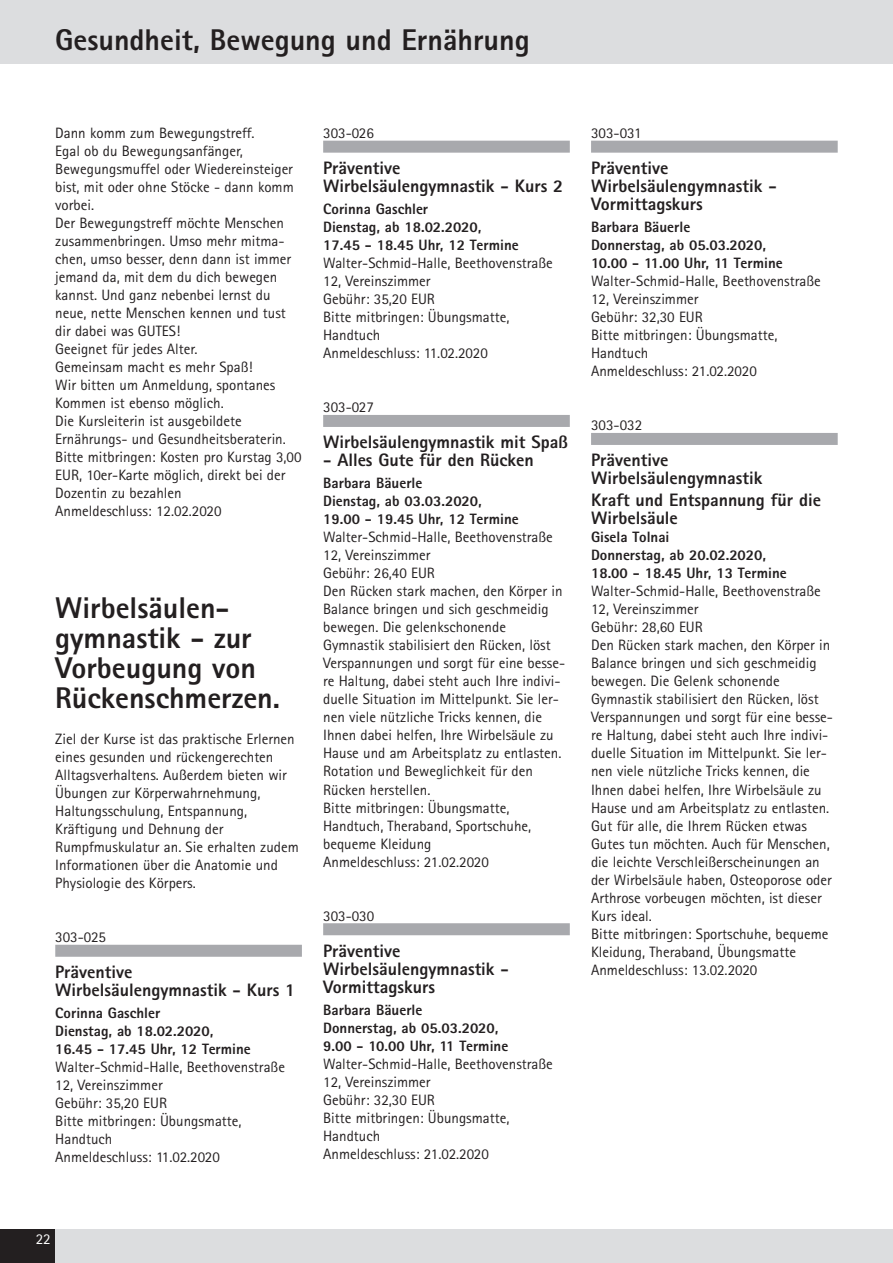
<style>
.page{position:relative;width:893px;height:1263px;background:#fff}
.page>*{position:absolute;margin:0;border:0;box-sizing:border-box;transform-origin:0 0}
.t1{font:800 30px/30px "Rotis Sans Serif";color:#231f20}
.t2{font:800 18px/18px "Rotis Sans Serif";color:#231f20}
.t3{font:15px/18px "Rotis Sans Serif";color:#231f20}
.t4{font:800 15px/18px "Rotis Sans Serif";color:#231f20}
.t5{font:15px "Rotis Sans Serif";color:#fff}
</style>
<div class="page">
<div style="left:0;top:0;width:893px;height:64px;background:#dcdddf"></div>
<div style="left:55px;top:945px;width:247px;height:12px;background:#a8a9ad"></div>
<div style="left:0;top:1229px;width:893px;height:34px;background:#dcdddf"></div>
<div style="left:323px;top:141px;width:247px;height:12px;background:#a8a9ad"></div>
<div style="left:323px;top:415px;width:247px;height:12px;background:#a8a9ad"></div>
<div style="left:323px;top:923px;width:247px;height:12px;background:#a8a9ad"></div>
<div style="left:0;top:1229px;width:55px;height:34px;background:#231f20"></div>
<div style="left:591px;top:141px;width:247px;height:12px;background:#a8a9ad"></div>
<div style="left:591px;top:433px;width:247px;height:12px;background:#a8a9ad"></div>
<h1 class="t1" style="left:55px;top:28px;width:476px">Gesundheit, Bewegung und Ernährung</h1>
<p class="t3" style="left:55px;top:125px;width:248px">Dann komm zum Bewegungstreff.<br>Egal ob du Bewegungsanfänger,<br>Bewegungsmuffel oder Wiedereinsteiger bist, mit oder ohne Stöcke - dann komm vorbei.<br>Der Bewegungstreff möchte Menschen zusammenbringen. Umso mehr mitma&shy;chen, umso besser, denn dann ist immer jemand da, mit dem du dich bewegen kannst. Und ganz nebenbei lernst du neue, nette Menschen kennen und tust dir dabei was GUTES!<br>Geeignet für jedes Alter.<br>Gemeinsam macht es mehr Spaß!<br>Wir bitten um Anmeldung, spontanes<br>Kommen ist ebenso möglich.<br>Die Kursleiterin ist ausgebildete<br>Ernährungs- und Gesundheitsberaterin.<br>Bitte mitbringen: Kosten pro Kurstag 3,00<br>EUR, 10er-Karte möglich, direkt bei der<br>Dozentin zu bezahlen<br>Anmeldeschluss: 12.02.2020</p>
<h1 class="t1" style="left:55px;top:596px;width:226px">Wirbelsäulen&shy;gymnastik - zur<br>Vorbeugung von<br>Rückenschmerzen.</h1>
<p class="t3" style="left:55px;top:731px;width:245px">Ziel der Kurse ist das praktische Erlernen eines gesunden und rückengerechten Alltagsverhaltens. Außerdem bieten wir Übungen zur Körperwahrnehmung, Haltungsschulung, Entspannung, Kräftigung und Dehnung der Rumpfmuskulatur an. Sie erhalten zudem Informationen über die Anatomie und Physiologie des Körpers.</p>
<p class="t3" style="left:55px;top:929px;width:52px">303-025</p>
<p class="t2" style="left:55px;top:965px;width:242px">Präventive<br>Wirbelsäulengymnastik - Kurs 1</p>
<p class="t4" style="left:55px;top:1006px;width:197px">Corinna Gaschler<br>Dienstag, ab 18.02.2020,<br>16.45 - 17.45 Uhr, 12 Termine</p>
<p class="t3" style="left:55px;top:1060px;width:231px">Walter-Schmid-Halle, Beethovenstraße<br>12, Vereinszimmer<br>Gebühr: 35,20 EUR<br>Bitte mitbringen: Übungsmatte,<br>Handtuch<br>Anmeldeschluss: 11.02.2020</p>
<p class="t3" style="left:323px;top:125px;width:52px">303-026</p>
<p class="t2" style="left:323px;top:161px;width:242px">Präventive<br>Wirbelsäulengymnastik - Kurs 2</p>
<p class="t4" style="left:323px;top:202px;width:197px">Corinna Gaschler<br>Dienstag, ab 18.02.2020,<br>17.45 - 18.45 Uhr, 12 Termine</p>
<p class="t3" style="left:323px;top:256px;width:231px">Walter-Schmid-Halle, Beethovenstraße<br>12, Vereinszimmer<br>Gebühr: 35,20 EUR<br>Bitte mitbringen: Übungsmatte,<br>Handtuch<br>Anmeldeschluss: 11.02.2020</p>
<p class="t3" style="left:323px;top:400px;width:52px">303-027</p>
<p class="t2" style="left:323px;top:435px;width:246px">Wirbelsäulengymnastik mit Spaß</p>
<p class="t2" style="left:323px;top:453px;width:212px">- Alles Gute für den Rücken</p>
<p class="t4" style="left:323px;top:476px;width:197px">Barbara Bäuerle<br>Dienstag, ab 03.03.2020,<br>19.00 - 19.45 Uhr, 12 Termine</p>
<p class="t3" style="left:323px;top:530px;width:243px">Walter-Schmid-Halle, Beethovenstraße 12, Vereinszimmer<br>Gebühr: 26,40 EUR<br>Den Rücken stark machen, den Körper in Balance bringen und sich geschmeidig bewegen. Die gelenkschonende Gymnastik stabilisiert den Rücken, löst Verspannungen und sorgt für eine besse&shy;re Haltung, dabei steht auch Ihre indivi&shy;duelle Situation im Mittelpunkt. Sie ler&shy;nen viele nützliche Tricks kennen, die Ihnen dabei helfen, Ihre Wirbelsäule zu Hause und am Arbeitsplatz zu entlasten.<br>Rotation und Beweglichkeit für den Rücken herstellen.<br>Bitte mitbringen: Übungsmatte, Handtuch, Theraband, Sportschuhe, bequeme Kleidung<br>Anmeldeschluss: 21.02.2020</p>
<p class="t3" style="left:323px;top:908px;width:53px">303-030</p>
<p class="t2" style="left:323px;top:943px;width:187px">Präventive<br>Wirbelsäulengymnastik -<br>Vormittagskurs</p>
<p class="t4" style="left:323px;top:1002px;width:187px">Barbara Bäuerle<br>Donnerstag, ab 05.03.2020,<br>9.00 - 10.00 Uhr, 11 Termine</p>
<p class="t3" style="left:323px;top:1056px;width:231px">Walter-Schmid-Halle, Beethovenstraße<br>12, Vereinszimmer<br>Gebühr: 32,30 EUR<br>Bitte mitbringen: Übungsmatte,<br>Handtuch<br>Anmeldeschluss: 21.02.2020</p>
<p class="t3" style="left:591px;top:125px;width:52px">303-031</p>
<p class="t2" style="left:591px;top:161px;width:187px">Präventive<br>Wirbelsäulengymnastik -<br>Vormittagskurs</p>
<p class="t4" style="left:591px;top:220px;width:193px">Barbara Bäuerle<br>Donnerstag, ab 05.03.2020,<br>10.00 - 11.00 Uhr, 11 Termine</p>
<p class="t3" style="left:591px;top:274px;width:231px">Walter-Schmid-Halle, Beethovenstraße<br>12, Vereinszimmer<br>Gebühr: 32,30 EUR<br>Bitte mitbringen: Übungsmatte,<br>Handtuch<br>Anmeldeschluss: 21.02.2020</p>
<p class="t3" style="left:591px;top:418px;width:53px">303-032</p>
<p class="t2" style="left:591px;top:453px;width:173px">Präventive<br>Wirbelsäulengymnastik</p>
<p class="t2" style="left:591px;top:493px;width:231px">Kraft und Entspannung für die<br>Wirbelsäule</p>
<p class="t4" style="left:591px;top:530px;width:197px">Gisela Tolnai<br>Donnerstag, ab 20.02.2020,<br>18.00 - 18.45 Uhr, 13 Termine</p>
<p class="t3" style="left:591px;top:584px;width:243px">Walter-Schmid-Halle, Beethovenstraße 12, Vereinszimmer<br>Gebühr: 28,60 EUR<br>Den Rücken stark machen, den Körper in Balance bringen und sich geschmeidig bewegen. Die Gelenk schonende Gymnastik stabilisiert den Rücken, löst Verspannungen und sorgt für eine besse&shy;re Haltung, dabei steht auch Ihre indivi&shy;duelle Situation im Mittelpunkt. Sie ler&shy;nen viele nützliche Tricks kennen, die Ihnen dabei helfen, Ihre Wirbelsäule zu Hause und am Arbeitsplatz zu entlasten.<br>Gut für alle, die Ihrem Rücken etwas Gutes tun möchten. Auch für Menschen, die leichte Verschleißerscheinungen an der Wirbelsäule haben, Osteoporose oder Arthrose vorbeugen möchten, ist dieser Kurs ideal.<br>Bitte mitbringen: Sportschuhe, bequeme Kleidung, Theraband, Übungsmatte Anmeldeschluss: 13.02.2020</p>
<p class="t5" style="left:36px;top:1233px;width:16px">22</p>
</div>
